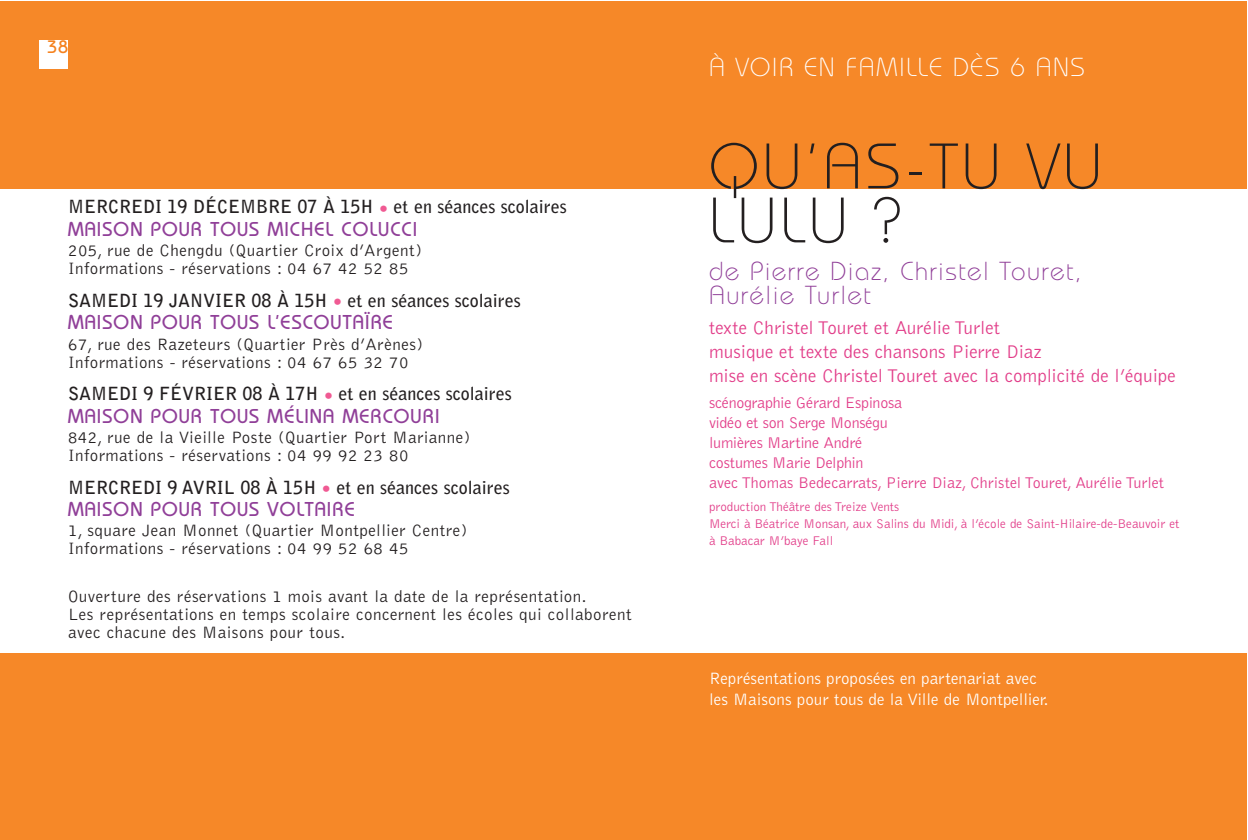
<style>
.page{position:relative;width:1248px;height:840px;background:#fff}
.page>*{position:absolute;margin:0;border:0;box-sizing:border-box;transform-origin:0 0}
.t1{font:300 64px/54px "Bauhaus";letter-spacing:.055em;color:#231f20}
.t2{font:300 26px/24px "Bauhaus";letter-spacing:.055em;color:#903f98}
.t3{font:300 26px "Bauhaus";letter-spacing:.055em;color:#fff}
.t4{font:500 20px "Bauhaus";letter-spacing:.055em;color:#903f98}
.t5{font:300 19px/24px "Bell Gothic";color:#e23d89}
.t6{font:700 18px "Bell Gothic";color:#231f20}
.t7{font:500 18px "Bauhaus";color:#f5821f}
.t8{font:300 17px/18px "Bell Gothic";letter-spacing:.03em;color:#231f20}
.t9{font:300 17px/21px "Bell Gothic";color:#fff}
.t10{font:300 16px/20px "Bell Gothic";letter-spacing:-.015em;color:#e23d89}
.t11{font:300 13px/17px "Bell Gothic";color:#e23d89}
.s1{font-family:"Bauhaus";font-weight:500;color:#f05a93}
</style>
<div class="page">
<div style="left:0;top:1px;width:1246px;height:187px;background:#f68828"></div>
<div style="left:0;top:653px;width:1246px;height:186px;background:#f68828"></div>
<div style="left:40px;top:41px;width:28px;height:28px;background:#fff"></div>
<p class="t7" style="left:47px;top:41px;width:23px">38</p>
<p class="t6" style="left:68px;top:199px;width:500px">MERCREDI 19 DÉCEMBRE 07 À 15H <span class="s1">•</span> et en séances scolaires</p>
<p class="t4" style="left:68px;top:222px;width:350px">MAISON POUR TOUS MICHEL COLUCCI</p>
<p class="t8" style="left:68px;top:242px;width:355px">205, rue de Chengdu (Quartier Croix d’Argent)<br>Informations - réservations : 04 67 42 52 85</p>
<p class="t6" style="left:68px;top:293px;width:454px">SAMEDI 19 JANVIER 08 À 15H <span class="s1">•</span> et en séances scolaires</p>
<p class="t4" style="left:68px;top:315px;width:326px">MAISON POUR TOUS L’ESCOUTAÏRE</p>
<p class="t8" style="left:68px;top:336px;width:356px">67, rue des Razeteurs (Quartier Près d’Arènes)<br>Informations - réservations : 04 67 65 32 70</p>
<p class="t6" style="left:68px;top:386px;width:445px">SAMEDI 9 FÉVRIER 08 À 17H <span class="s1">•</span> et en séances scolaires</p>
<p class="t4" style="left:68px;top:408px;width:373px">MAISON POUR TOUS MÉLINA MERCOURI</p>
<p class="t8" style="left:68px;top:429px;width:404px">842, rue de la Vieille Poste (Quartier Port Marianne)<br>Informations - réservations : 04 99 92 23 80</p>
<p class="t6" style="left:68px;top:479px;width:443px">MERCREDI 9 AVRIL 08 À 15H <span class="s1">•</span> et en séances scolaires</p>
<p class="t4" style="left:68px;top:502px;width:288px">MAISON POUR TOUS VOLTAIRE</p>
<p class="t8" style="left:68px;top:522px;width:401px">1, square Jean Monnet (Quartier Montpellier Centre)<br>Informations - réservations : 04 99 52 68 45</p>
<p class="t8" style="left:68px;top:588px;width:565px">Ouverture des réservations 1 mois avant la date de la représentation.<br>Les représentations en temps scolaire concernent les écoles qui collaborent avec chacune des Maisons pour tous.</p>
<h2 class="t3" style="left:709px;top:58px;width:377px">À VOIR EN FAMILLE DÈS 6 ANS</h2>
<h1 class="t1" style="left:709px;top:146px;width:394px">QU’AS-TU VU<br>LULU ?</h1>
<h2 class="t2" style="left:709px;top:262px;width:374px">de Pierre Diaz, Christel Touret,<br>Aurélie Turlet</h2>
<p class="t5" style="left:709px;top:317px;width:468px">texte Christel Touret et Aurélie Turlet<br>musique et texte des chansons Pierre Diaz<br>mise en scène Christel Touret avec la complicité de l’équipe</p>
<p class="t10" style="left:709px;top:393px;width:456px">scénographie Gérard Espinosa<br>vidéo et son Serge Monségu<br>lumières Martine André<br>costumes Marie Delphin<br>avec Thomas Bedecarrats, Pierre Diaz, Christel Touret, Aurélie Turlet</p>
<p class="t11" style="left:709px;top:498px;width:472px">production Théâtre des Treize Vents<br>Merci à Béatrice Monsan, aux Salins du Midi, à l’école de Saint-Hilaire-de-Beauvoir et à Babacar M’baye Fall</p>
<p class="t9" style="left:709px;top:668px;width:341px">Représentations proposées en partenariat avec les Maisons pour tous de la Ville de Montpellier.</p>
</div>
